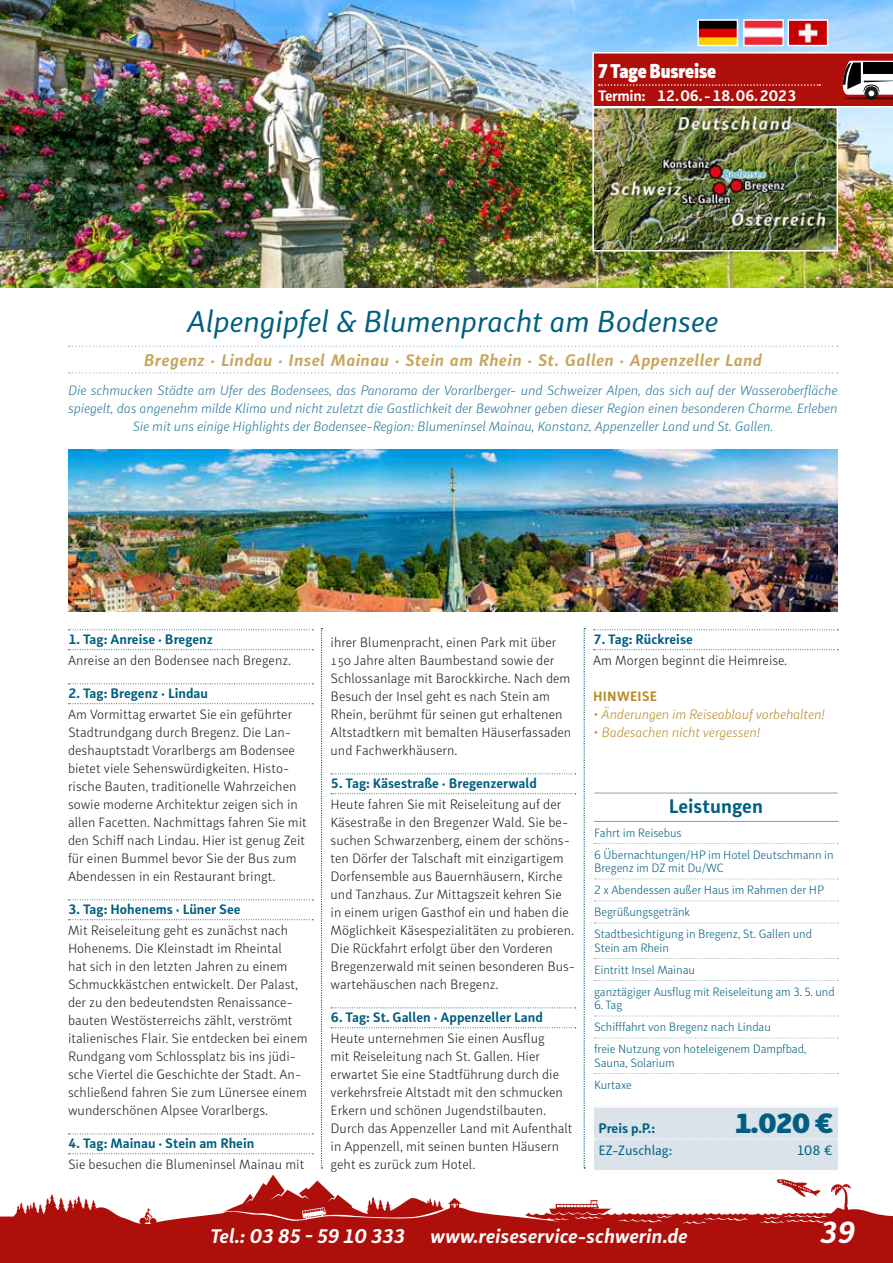
<style>
.page{position:relative;width:893px;height:1263px;background:#fff}
.page>*{position:absolute;margin:0;border:0;box-sizing:border-box;transform-origin:0 0}
.t1{font:italic 30px "Submariner R24";letter-spacing:-.01em;color:#005e80}
.t2{font:italic 700 30px "Submariner R24";color:#fff}
.t3{font:900 27px "Submariner R24";color:#005e80}
.t4{font:italic 700 19.5px "Submariner R24";color:#fff}
.t5{font:900 19.5px "Submariner R24";letter-spacing:-.01em;color:#fff;scale:.9 1}
.t6{font:700 19.5px "Submariner R24";color:#005e80}
.t7{font:italic 700 16.5px "Submariner R24";letter-spacing:.025em;color:#c9a55c}
.t8{font:700 15px "Submariner R24";letter-spacing:-.02em;color:#fff}
.t9{font:300 13.5px/18px "Submariner R24";color:#1d1d1b}
.t10{font:italic 300 13.5px/18px "Submariner R24";letter-spacing:-.01em;color:#277696;text-align:center}
.t11{font:700 13.5px "Submariner R24";color:#005e80}
.t12{font:italic 300 13.5px "Submariner R24";letter-spacing:-.01em;color:#b88b27}
.t13{font:13.5px "Submariner R24";letter-spacing:-.01em;color:#005e80}
.t14{font:700 13.5px "Submariner R24";letter-spacing:.01em;color:#b88b27}
.t15{font:300 12px/22px "Submariner R24";letter-spacing:-.01em;color:#005e80}
</style>
<div class="page">
<img style="left:0;top:0;width:893px;height:287px">
<img style="left:595px;top:110px;width:240px;height:139px">
<div style="left:592px;top:107px;width:246px;height:145px;border:2px solid #fff"></div>
<div style="left:0;top:1174px;width:893px;height:89px;background:#ae0f0a"></div>
<svg style="left:68px;top:629px;width:245px;height:2px"></svg>
<svg style="left:68px;top:649px;width:245px;height:1px"></svg>
<svg style="left:68px;top:683px;width:245px;height:1px"></svg>
<svg style="left:68px;top:703px;width:245px;height:1px"></svg>
<svg style="left:68px;top:899px;width:245px;height:1px"></svg>
<svg style="left:68px;top:919px;width:245px;height:1px"></svg>
<svg style="left:68px;top:1133px;width:245px;height:1px"></svg>
<svg style="left:68px;top:1153px;width:245px;height:1px"></svg>
<svg style="left:331px;top:773px;width:245px;height:1px"></svg>
<svg style="left:331px;top:793px;width:245px;height:1px"></svg>
<svg style="left:331px;top:1007px;width:245px;height:1px"></svg>
<svg style="left:331px;top:1027px;width:245px;height:1px"></svg>
<svg style="left:593px;top:629px;width:245px;height:1px"></svg>
<svg style="left:593px;top:649px;width:245px;height:1px"></svg>
<svg style="left:321px;top:628px;width:2px;height:540px"></svg>
<svg style="left:584px;top:628px;width:1px;height:540px"></svg>
<hr style="left:594px;top:793px;width:244px;height:1px;background:#83a3ba">
<hr style="left:594px;top:821px;width:244px;height:1px;background:#83a3ba">
<svg style="left:595px;top:843px;width:243px;height:1px"></svg>
<svg style="left:595px;top:878px;width:243px;height:1px"></svg>
<svg style="left:595px;top:900px;width:243px;height:1px"></svg>
<svg style="left:595px;top:922px;width:243px;height:1px"></svg>
<svg style="left:595px;top:958px;width:243px;height:1px"></svg>
<svg style="left:595px;top:980px;width:243px;height:1px"></svg>
<svg style="left:595px;top:1015px;width:243px;height:1px"></svg>
<svg style="left:595px;top:1037px;width:243px;height:1px"></svg>
<svg style="left:595px;top:1073px;width:243px;height:1px"></svg>
<div style="left:594px;top:1106px;width:244px;height:63px;background:#dae2ea"></div>
<hr style="left:594px;top:1106px;width:244px;height:2px;background:#fff">
<svg style="left:595px;top:1138px;width:243px;height:2px"></svg>
<svg style="left:69px;top:346px;width:769px;height:1px"></svg>
<svg style="left:69px;top:372px;width:769px;height:1px"></svg>
<img style="left:68px;top:449px;width:770px;height:162px">
<svg style="left:0;top:1174px;width:893px;height:50px;fill:#fff"></svg>
<svg style="left:592px;top:52px;width:301px;height:56px;background:#ae2c28"></svg>
<img style="left:790px;top:22px;width:35px;height:21px">
<div style="left:787px;top:19px;width:41px;height:27px;border:2px solid #fff"></div>
<img style="left:746px;top:22px;width:35px;height:21px">
<div style="left:743px;top:19px;width:41px;height:27px;border:2px solid #fff"></div>
<img style="left:700px;top:22px;width:35px;height:21px">
<div style="left:697px;top:19px;width:41px;height:27px;border:2px solid #fff"></div>
<h3 class="t5" style="left:598px;top:57px;width:133px">7 Tage Busreise</h3>
<p class="t8" style="left:598px;top:86px;width:200px">Termin: 12. 06. - 18. 06. 2023</p>
<h1 class="t1" style="left:187px;top:302px;width:533px">Alpengipfel &amp; Blumenpracht am Bodensee</h1>
<p class="t7" style="left:144px;top:349px;width:620px">Bregenz · Lindau · Insel Mainau · Stein am Rhein · St. Gallen · Appenzeller Land</p>
<p class="t10" style="left:68px;top:381px;width:771px">Die schmucken Städte am Ufer des Bodensees, das Panorama der Vorarlberger- und Schweizer Alpen, das sich auf der Wasseroberfläche spiegelt, das angenehm milde Klima und nicht zuletzt die Gastlichkeit der Bewohner geben dieser Region einen besonderen Charme. Erleben<br>Sie mit uns einige Highlights der Bodensee-Region: Blumeninsel Mainau, Konstanz, Appenzeller Land und St. Gallen.</p>
<p class="t11" style="left:68px;top:630px;width:146px">1. Tag: Anreise · Bregenz</p>
<p class="t9" style="left:68px;top:651px;width:225px">Anreise an den Bodensee nach Bregenz.</p>
<p class="t11" style="left:68px;top:684px;width:142px">2. Tag: Bregenz · Lindau</p>
<p class="t9" style="left:68px;top:705px;width:240px">Am Vormittag erwartet Sie ein geführter Stadtrundgang durch Bregenz. Die Lan&shy;deshauptstadt Vorarlbergs am Bodensee bietet viele Sehenswürdigkeiten. Histo&shy;rische Bauten, traditionelle Wahrzeichen sowie moderne Architektur zeigen sich in allen Facetten. Nachmittags fahren Sie mit den Schiff nach Lindau. Hier ist genug Zeit für einen Bummel bevor Sie der Bus zum Abendessen in ein Restaurant bringt.</p>
<p class="t11" style="left:68px;top:900px;width:174px">3. Tag: Hohenems · Lüner See</p>
<p class="t9" style="left:68px;top:921px;width:241px">Mit Reiseleitung geht es zunächst nach Hohenems. Die Kleinstadt im Rheintal<br>hat sich in den letzten Jahren zu einem Schmuckkästchen entwickelt. Der Palast, der zu den bedeutendsten Renaissance&shy;bauten Westösterreichs zählt, verströmt italienisches Flair. Sie entdecken bei einem Rundgang vom Schlossplatz bis ins jüdi&shy;sche Viertel die Geschichte der Stadt. An&shy;schließend fahren Sie zum Lünersee einem wunderschönen Alpsee Vorarlbergs.</p>
<p class="t11" style="left:68px;top:1134px;width:188px">4. Tag: Mainau · Stein am Rhein</p>
<p class="t9" style="left:68px;top:1155px;width:238px">Sie besuchen die Blumeninsel Mainau mit</p>
<p class="t9" style="left:331px;top:633px;width:242px">ihrer Blumenpracht, einen Park mit über 150 Jahre alten Baumbestand sowie der Schlossanlage mit Barockkirche. Nach dem Besuch der Insel geht es nach Stein am Rhein, berühmt für seinen gut erhaltenen Altstadtkern mit bemalten Häuserfassaden und Fachwerkhäusern.</p>
<p class="t11" style="left:331px;top:774px;width:208px">5. Tag: Käsestraße · Bregenzerwald</p>
<p class="t9" style="left:331px;top:795px;width:246px">Heute fahren Sie mit Reiseleitung auf der Käsestraße in den Bregenzer Wald. Sie be&shy;suchen Schwarzenberg, einem der schöns&shy;ten Dörfer der Talschaft mit einzigartigem Dorfensemble aus Bauernhäusern, Kirche und Tanzhaus. Zur Mittagszeit kehren Sie in einem urigen Gasthof ein und haben die Möglichkeit Käsespezialitäten zu probieren.<br>Die Rückfahrt erfolgt über den Vorderen Bregenzerwald mit seinen besonderen Bus&shy;wartehäuschen nach Bregenz.</p>
<p class="t11" style="left:331px;top:1008px;width:214px">6. Tag: St. Gallen · Appenzeller Land</p>
<p class="t9" style="left:331px;top:1029px;width:244px">Heute unternehmen Sie einen Ausflug<br>mit Reiseleitung nach St. Gallen. Hier erwartet Sie eine Stadtführung durch die verkehrsfreie Altstadt mit den schmucken Erkern und schönen Jugendstilbauten.<br>Durch das Appenzeller Land mit Aufenthalt in Appenzell, mit seinen bunten Häusern geht es zurück zum Hotel.</p>
<p class="t11" style="left:593px;top:630px;width:101px">7. Tag: Rückreise</p>
<p class="t9" style="left:593px;top:651px;width:196px">Am Morgen beginnt die Heimreise.</p>
<p class="t14" style="left:593px;top:687px;width:65px">HINWEISE</p>
<p class="t12" style="left:593px;top:706px;width:233px">• Änderungen im Reiseablauf vorbehalten!</p>
<p class="t12" style="left:593px;top:724px;width:168px">• Badesachen nicht vergessen!</p>
<h3 class="t6" style="left:669px;top:793px;width:96px">Leistungen</h3>
<p class="t15" style="left:594px;top:821px;width:241px">Fahrt im Reisebus<br>6 Übernachtungen/HP im Hotel Deutschmann in</p>
<p class="t15" style="left:594px;top:856px;width:231px">Bregenz im DZ mit Du/WC<br>2 x Abendessen außer Haus im Rahmen der HP<br>Begrüßungsgetränk<br>Stadtbesichtigung in Bregenz, St. Gallen und</p>
<p class="t15" style="left:594px;top:936px;width:242px">Stein am Rhein<br>Eintritt Insel Mainau<br>ganztägiger Ausflug mit Reiseleitung am 3. 5. und</p>
<p class="t15" style="left:594px;top:994px;width:214px">6. Tag<br>Schifffahrt von Bregenz nach Lindau<br>freie Nutzung von hoteleigenem Dampfbad,</p>
<p class="t15" style="left:594px;top:1051px;width:82px">Sauna, Solarium<br>Kurtaxe</p>
<p class="t11" style="left:598px;top:1119px;width:58px">Preis p.P.:</p>
<h2 class="t3" style="left:735px;top:1105px;width:100px">1.020 €</h2>
<p class="t13" style="left:598px;top:1142px;width:75px">EZ-Zuschlag:</p>
<p class="t13" style="left:797px;top:1142px;width:37px">108 €</p>
<h3 class="t4" style="left:210px;top:1223px;width:196px">Tel.: 03 85 - 59 10 333</h3>
<h3 class="t4" style="left:430px;top:1223px;width:259px">www.reiseservice-schwerin.de</h3>
<h1 class="t2" style="left:820px;top:1212px;width:36px">39</h1>
</div>
